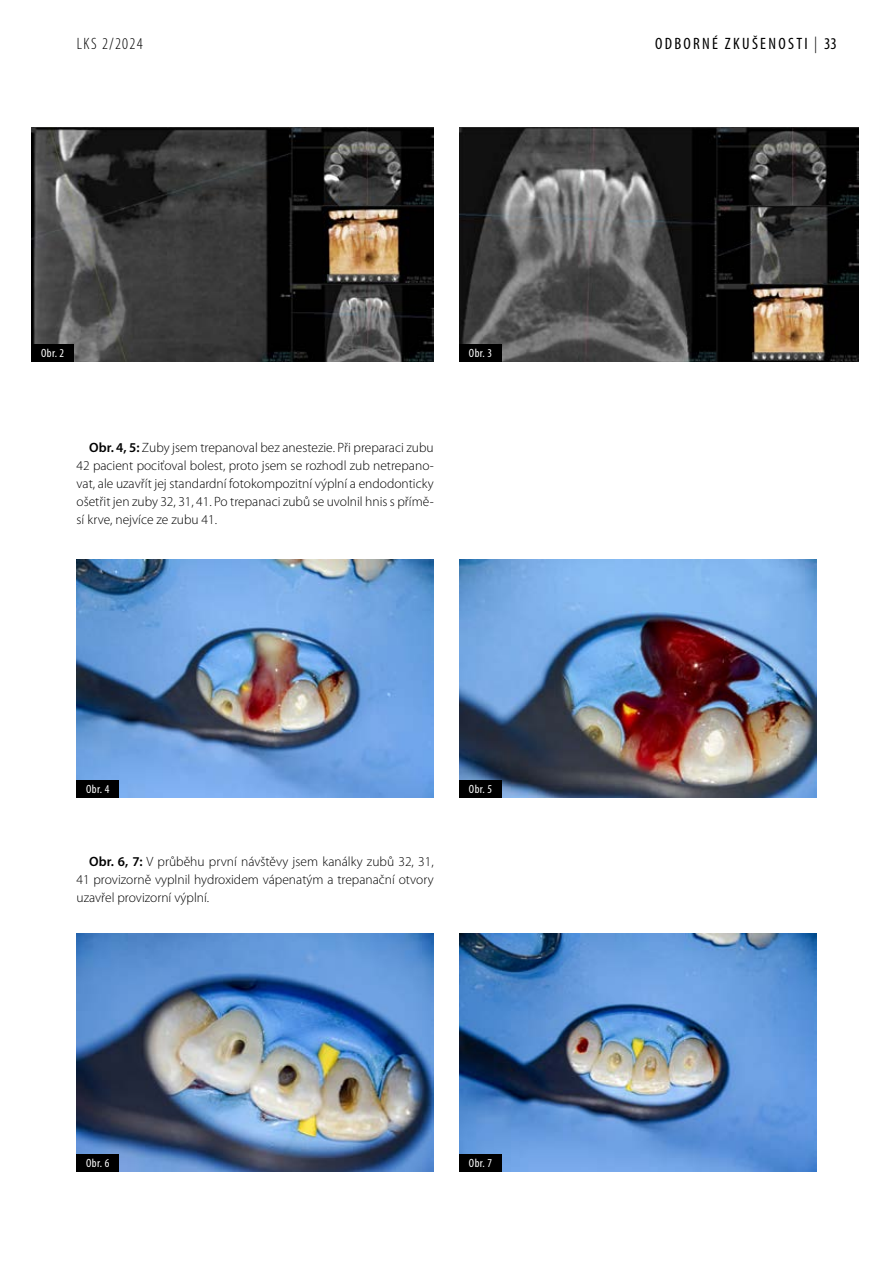
<style>
.page{position:relative;width:893px;height:1263px;background:#fff}
.page>*{position:absolute;margin:0;border:0;box-sizing:border-box;transform-origin:0 0}
.t1{font:condensed 16.5px "Myriad Pro";letter-spacing:.14em;color:#000}
.t2{font:300 condensed 16.5px "Myriad Pro";letter-spacing:.075em;color:#000}
.t3{font:300 13.5px/18px "Myriad Pro";color:#000;text-align:justify}
.t4{font:condensed 12px "Myriad Pro";letter-spacing:.03em;color:#fff}
.s1{font-weight:300}
.s2{font-weight:600}
</style>
<div class="page">
<img style="left:31px;top:128px;width:403px;height:234px">
<img style="left:459px;top:128px;width:400px;height:234px">
<img style="left:77px;top:560px;width:357px;height:238px">
<img style="left:459px;top:560px;width:357px;height:238px">
<img style="left:77px;top:933px;width:357px;height:239px">
<img style="left:459px;top:933px;width:357px;height:239px">
<div style="left:31px;top:344px;width:43px;height:18px;background:#000"></div>
<div style="left:459px;top:344px;width:43px;height:18px;background:#000"></div>
<div style="left:77px;top:780px;width:42px;height:18px;background:#000"></div>
<div style="left:77px;top:1154px;width:42px;height:18px;background:#000"></div>
<div style="left:459px;top:780px;width:43px;height:18px;background:#000"></div>
<div style="left:459px;top:1154px;width:43px;height:18px;background:#000"></div>
<p class="t2" style="left:77px;top:35px;width:67px">LKS 2/2024</p>
<p class="t1" style="left:655px;top:35px;width:183px">ODBORNÉ ZKUŠENOSTI <span class="s1">|</span> 33</p>
<p class="t4" style="left:41px;top:346px;width:25px">Obr. 2</p>
<p class="t4" style="left:469px;top:346px;width:25px">Obr. 3</p>
<p class="t3" style="left:77px;top:438px;width:359px;text-indent:13px"><span class="s2">Obr. 4, 5:</span> Zuby jsem trepanoval bez anestezie. Při preparaci zubu 42 pacient pociťoval bolest, proto jsem se rozhodl zub netrepano&shy;vat, ale uzavřít jej standardní fotokompozitní výplní a endodonticky ošetřit jen zuby 32, 31, 41. Po trepanaci zubů se uvolnil hnis s přímě&shy;sí krve, nejvíce ze zubu 41.</p>
<p class="t4" style="left:86px;top:783px;width:25px">Obr. 4</p>
<p class="t3" style="left:77px;top:852px;width:359px;text-indent:13px"><span class="s2">Obr. 6, 7:</span> V průběhu první návštěvy jsem kanálky zubů 32, 31, 41 provizorně vyplnil hydroxidem vápenatým a trepanační otvory uzavřel provizorní výplní.</p>
<p class="t4" style="left:469px;top:783px;width:25px">Obr. 5</p>
<p class="t4" style="left:86px;top:1156px;width:25px">Obr. 6</p>
<p class="t4" style="left:469px;top:1156px;width:25px">Obr. 7</p>
</div>
